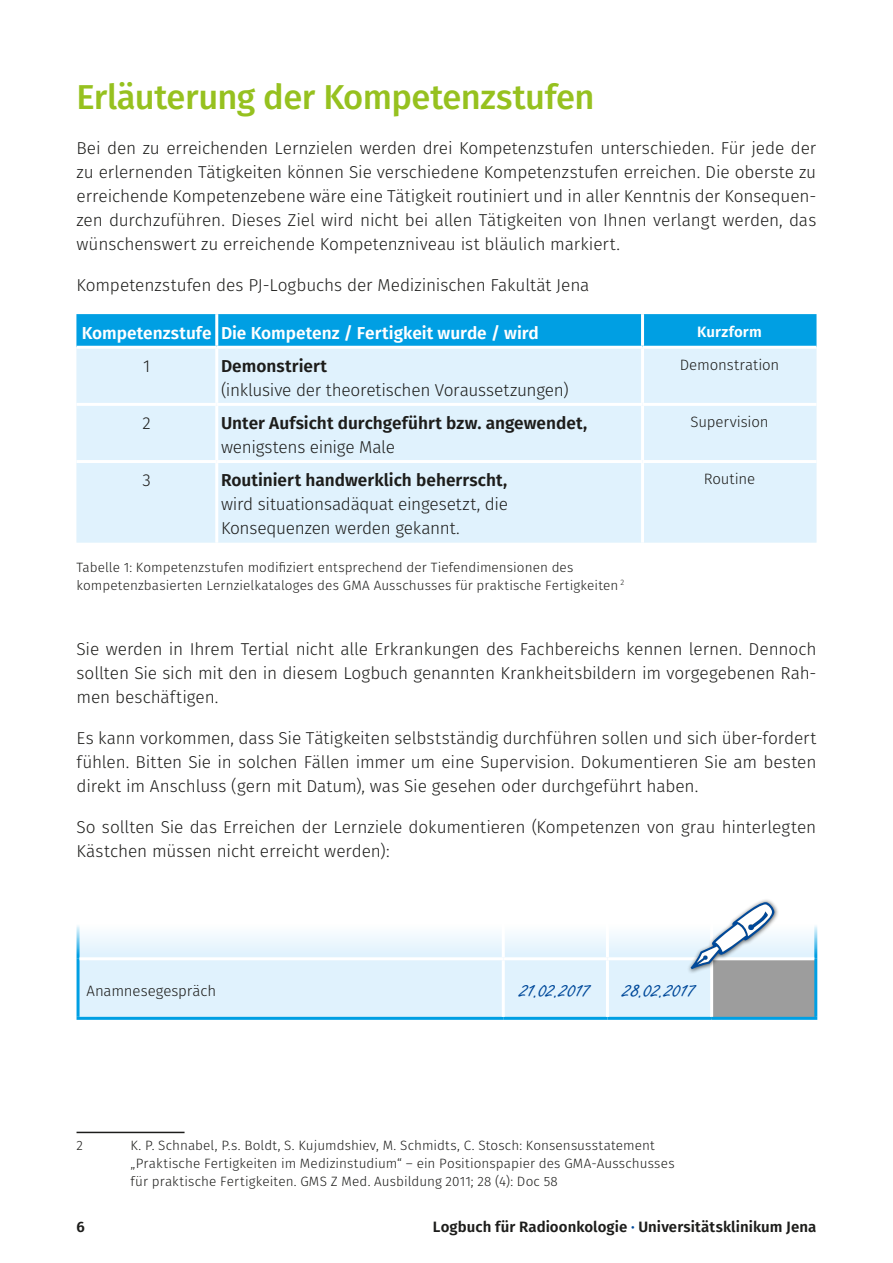
<style>
.page{position:relative;width:893px;height:1263px;background:#fff}
.page>*{position:absolute;margin:0;border:0;box-sizing:border-box;transform-origin:0 0}
.t1{font:500 34.5px "Fira Sans";letter-spacing:-.015em;color:#96c11f}
.t2{font:24px "Freestyle Script";letter-spacing:-.01em;color:#00499a}
.t3{font:300 17.25px/24px "Fira Sans";letter-spacing:-.01em;color:#1d1d1b;text-align:justify}
.t4{font:600 17.25px "Fira Sans";color:#1d1d1b}
.t5{font:600 17.25px "Fira Sans";color:#fff}
.t6{font:600 15px "Fira Sans";letter-spacing:.005em;color:#1d1d1b}
.t7{font:300 15px "Fira Sans";letter-spacing:-.01em;color:#1d1d1b}
.t8{font:600 15px "Fira Sans";letter-spacing:.005em;color:#fff}
.t9{font:300 13.5px/18px "Fira Sans";letter-spacing:.01em;color:#1d1d1b}
.s1{color:#00499a}
</style>
<div class="page">
<div style="left:76px;top:314px;width:740px;height:32px;background:#009fe3"></div>
<div style="left:76px;top:349px;width:740px;height:194px;background:#e0f2fd"></div>
<hr style="left:215px;top:314px;width:3px;height:32px;background:#fff">
<hr style="left:641px;top:314px;width:3px;height:32px;background:#fff">
<hr style="left:215px;top:349px;width:3px;height:54px;background:#fff">
<hr style="left:641px;top:349px;width:3px;height:54px;background:#fff">
<hr style="left:76px;top:403px;width:141px;height:3px;background:#fff">
<hr style="left:217px;top:403px;width:425px;height:3px;background:#fff">
<hr style="left:215px;top:406px;width:3px;height:54px;background:#fff">
<hr style="left:642px;top:403px;width:174px;height:3px;background:#fff">
<hr style="left:641px;top:406px;width:3px;height:54px;background:#fff">
<hr style="left:76px;top:460px;width:141px;height:3px;background:#fff">
<hr style="left:217px;top:460px;width:425px;height:3px;background:#fff">
<hr style="left:215px;top:463px;width:3px;height:80px;background:#fff">
<hr style="left:642px;top:460px;width:174px;height:3px;background:#fff">
<hr style="left:641px;top:463px;width:3px;height:80px;background:#fff">
<svg style="left:80px;top:934px;width:734px;height:83px;background:#e2f2fd"></svg>
<div style="left:712px;top:959px;width:104px;height:59px;background:#9d9d9d"></div>
<hr style="left:77px;top:898px;width:426px;height:3px;background:#009fe3">
<hr style="left:77px;top:901px;width:3px;height:58px;background:#009fe3">
<hr style="left:503px;top:898px;width:104px;height:3px;background:#009fe3">
<hr style="left:607px;top:898px;width:105px;height:3px;background:#009fe3">
<hr style="left:712px;top:898px;width:105px;height:3px;background:#009fe3">
<hr style="left:814px;top:901px;width:3px;height:58px;background:#009fe3">
<hr style="left:77px;top:959px;width:3px;height:58px;background:#009fe3">
<hr style="left:814px;top:959px;width:3px;height:58px;background:#009fe3">
<hr style="left:77px;top:1017px;width:426px;height:3px;background:#009fe3">
<hr style="left:503px;top:1017px;width:104px;height:3px;background:#009fe3">
<hr style="left:607px;top:1017px;width:105px;height:3px;background:#009fe3">
<hr style="left:712px;top:1017px;width:105px;height:3px;background:#009fe3">
<hr style="left:502px;top:901px;width:3px;height:56px;background:#fff">
<hr style="left:606px;top:901px;width:3px;height:56px;background:#fff">
<hr style="left:80px;top:957px;width:423px;height:3px;background:#fff">
<hr style="left:503px;top:957px;width:104px;height:3px;background:#fff">
<hr style="left:502px;top:960px;width:3px;height:57px;background:#fff">
<hr style="left:607px;top:957px;width:105px;height:3px;background:#fff">
<hr style="left:606px;top:960px;width:3px;height:57px;background:#fff">
<hr style="left:712px;top:957px;width:102px;height:3px;background:#fff">
<hr style="left:710px;top:960px;width:3px;height:57px;background:#fff">
<div style="left:687px;top:898px;width:92px;height:76px;background:#1d1d1b;opacity:.75"></div>
<svg style="left:691px;top:902px;width:83px;height:67px"></svg>
<hr style="left:77px;top:1132px;width:108px;height:1px;background:#1d1d1b">
<h1 class="t1" style="left:77px;top:69px;width:519px">Erläuterung der Kompetenzstufen</h1>
<p class="t3" style="left:77px;top:136px;width:741px">Bei den zu erreichenden Lernzielen werden drei Kompetenzstufen unterschieden . Für jede der zu erlernenden Tätigkeiten können Sie verschiedene Kompetenzstufen erreichen . Die oberste zu erreichende Kompetenzebene wäre eine Tätigkeit routiniert und in aller Kenntnis der Konsequen&shy;zen durchzuführen . Dieses Ziel wird nicht bei allen Tätigkeiten von Ihnen verlangt werden, das wünschenswert zu erreichende Kompetenzniveau ist bläulich markiert .</p>
<p class="t3" style="left:77px;top:273px;width:514px">Kompetenzstufen des PJ-Logbuchs der Medizinischen Fakultät Jena</p>
<p class="t5" style="left:82px;top:319px;width:459px">Kompetenzstufe Die Kompetenz / Fertigkeit wurde / wird</p>
<p class="t8" style="left:697px;top:319px;width:66px">Kurzform</p>
<p class="t3" style="left:143px;top:354px;width:9px">1</p>
<p class="t4" style="left:221px;top:352px;width:108px">Demonstriert</p>
<p class="t3" style="left:221px;top:378px;width:349px">(inklusive der theoretischen Voraussetzungen)</p>
<p class="t7" style="left:680px;top:354px;width:101px">Demonstration</p>
<p class="t3" style="left:142px;top:411px;width:10px">2</p>
<p class="t4" style="left:221px;top:409px;width:368px">Unter Aufsicht durchgeführt bzw. angewendet,</p>
<p class="t3" style="left:221px;top:435px;width:175px">wenigstens einige Male</p>
<p class="t3" style="left:142px;top:468px;width:10px">3</p>
<p class="t4" style="left:221px;top:466px;width:288px">Routiniert handwerklich beherrscht,</p>
<p class="t3" style="left:221px;top:492px;width:288px">wird situationsadäquat eingesetzt, die<br>Konsequenzen werden gekannt .</p>
<p class="t9" style="left:77px;top:558px;width:549px">Tabelle 1: Kompetenzstufen modifiziert entsprechend der Tiefendimensionen des kompetenzbasierten Lernzielkataloges des GMA Ausschusses für praktische Fertigkeiten <sup>2</sup></p>
<p class="t7" style="left:690px;top:411px;width:80px">Supervision</p>
<p class="t7" style="left:704px;top:468px;width:53px">Routine</p>
<p class="t3" style="left:77px;top:637px;width:741px">Sie werden in Ihrem Tertial nicht alle Erkrankungen des Fachbereichs kennen lernen . Dennoch sollten Sie sich mit den in diesem Logbuch genannten Krankheitsbildern im vorgegebenen Rah&shy;men beschäftigen .</p>
<p class="t3" style="left:77px;top:726px;width:741px">Es kann vorkommen, dass Sie Tätigkeiten selbstständig durchführen sollen und sich über-fordert fühlen . Bitten Sie in solchen Fällen immer um eine Supervision . Dokumentieren Sie am besten direkt im Anschluss (gern mit Datum), was Sie gesehen oder durchgeführt haben .</p>
<p class="t3" style="left:77px;top:815px;width:741px">So sollten Sie das Erreichen der Lernziele dokumentieren (Kompetenzen von grau hinterlegten<br>Kästchen müssen nicht erreicht werden):</p>
<p class="t7" style="left:87px;top:980px;width:131px">Anamnesegespräch</p>
<h2 class="t2" style="left:520px;top:976px;width:72px">21.02.2017</h2>
<h2 class="t2" style="left:623px;top:976px;width:74px">28.02.2017</h2>
<p class="t9" style="left:77px;top:1137px;width:8px">2</p>
<p class="t9" style="left:131px;top:1137px;width:546px">K . P . Schnabel, P .s . Boldt, S . Kujumdshiev, M . Schmidts, C . Stosch: Konsensusstatement „Praktische Fertigkeiten im Medizinstudium“ – ein Positionspapier des GMA-Ausschusses für praktische Fertigkeiten . GMS Z Med . Ausbildung 2011; 28 (4): Doc 58</p>
<p class="t6" style="left:77px;top:1214px;width:10px">6</p>
<p class="t6" style="left:433px;top:1214px;width:385px">Logbuch für Radioonkologie <span class="s1">·</span> Universitätsklinikum Jena</p>
</div>
